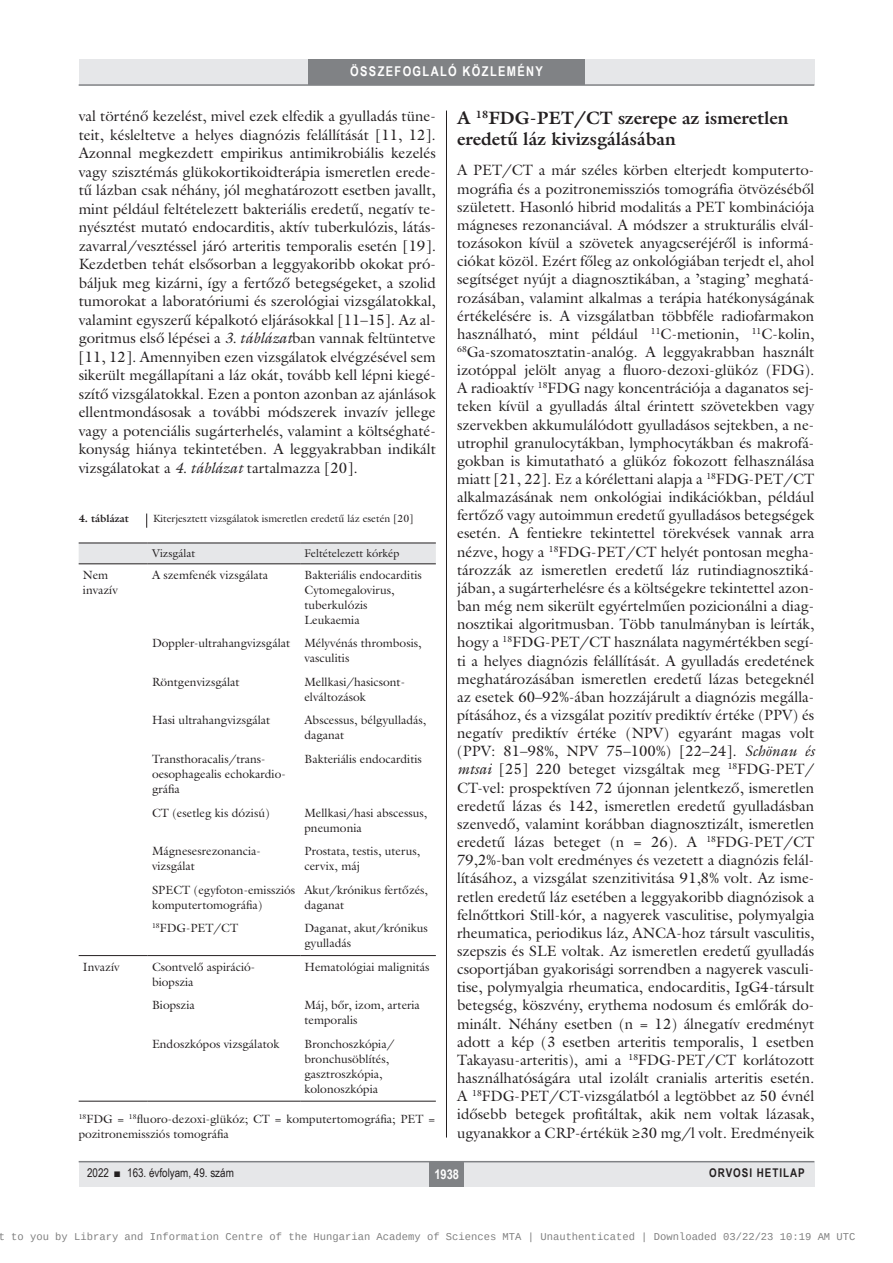
<style>
.page{position:relative;width:893px;height:1263px;background:#fff}
.page>*{position:absolute;margin:0;border:0;box-sizing:border-box;transform-origin:0 0}
.alcimbold{font:700 18px/21.8px "Galliard Reg";color:#231f20}
.body-s{font:15px/18.1px "Galliard Reg";color:#231f20}
.Body_tompa{font:15px/18.5px "Galliard Reg";color:#231f20;text-align:justify}
.t1{font:700 13.5px "Arial Narrow";letter-spacing:.1em;color:#fff}
.tabla{font:12px/15px "Galliard Reg";color:#231f20}
.tompa_8_10{font:12px/15px "Galliard Reg";color:#231f20}
.t2{font:12px "Arial Narrow";color:#231f20}
.t3{font:700 12px "Arial Narrow";letter-spacing:.08em;color:#231f20}
.tablafej{font:11.25px "Galliard Reg";color:#231f20}
.t4{font:10.5px "Liberation Mono";color:rgb(0 0 0/.5)}
.kepalairas2{font:10.5px "Galliard Reg";color:#231f20}
.kepalairas1{font:700 10.5px "Galliard Reg";color:#231f20}
.s1{font-style:italic}
</style>
<div class="page">
<div style="left:79px;top:1161px;width:735px;height:25px;background:#e6e7e9"></div>
<hr style="left:79px;top:1161px;width:735px;height:1px;background:#808285">
<div style="left:430px;top:1161px;width:34px;height:25px;background:#808285"></div>
<div style="left:79px;top:60px;width:735px;height:25px;background:#e6e7e9"></div>
<div style="left:308px;top:60px;width:277px;height:25px;background:#808285"></div>
<hr style="left:79px;top:84px;width:735px;height:2px;background:#808285">
<hr style="left:446px;top:111px;width:1px;height:1026px;background:#231f20">
<svg style="left:146px;top:513px;width:1px;height:15px"></svg>
<div style="left:79px;top:544px;width:357px;height:19px;background:#e6e7e9"></div>
<hr style="left:79px;top:955px;width:69px;height:1px;background:#231f20">
<hr style="left:148px;top:543px;width:152px;height:1px;background:#231f20">
<hr style="left:300px;top:543px;width:136px;height:1px;background:#231f20">
<hr style="left:148px;top:563px;width:152px;height:1px;background:#231f20">
<hr style="left:300px;top:563px;width:136px;height:1px;background:#231f20">
<hr style="left:79px;top:1101px;width:69px;height:1px;background:#231f20">
<hr style="left:148px;top:955px;width:152px;height:1px;background:#231f20">
<hr style="left:300px;top:955px;width:136px;height:1px;background:#231f20">
<hr style="left:148px;top:1101px;width:152px;height:1px;background:#231f20">
<hr style="left:300px;top:1101px;width:136px;height:1px;background:#231f20">
<hr style="left:79px;top:543px;width:69px;height:1px;background:#231f20">
<hr style="left:79px;top:563px;width:69px;height:1px;background:#231f20">
<p class="t1" style="left:350px;top:61px;width:194px">ÖSSZEFOGLALÓ KÖZLEMÉNY</p>
<p class="Body_tompa" style="left:79px;top:107px;width:359px">val történő kezelést, mivel ezek elfedik a gyulladás tüne&shy;teit, késleltetve a helyes diagnózis felállítását [11, 12].<br>Azonnal megkezdett empirikus antimikrobiális kezelés vagy szisztémás glükokortikoidterápia ismeretlen erede&shy;tű lázban csak néhány, jól meghatározott esetben javallt, mint például feltételezett bakteriális eredetű, negatív te&shy;nyésztést mutató endocarditis, aktív tuberkulózis, látás&shy;zavarral/vesztéssel járó arteritis temporalis esetén [19].<br>Kezdetben tehát elsősorban a leggyakoribb okokat pró&shy;báljuk meg kizárni, így a fertőző betegségeket, a szolid tumorokat a laboratóriumi és szerológiai vizsgálatokkal, valamint egyszerű képalkotó eljárásokkal [11–15]. Az al&shy;goritmus első lépései a <span class="s1">3. táblázat</span>ban vannak feltüntetve [11, 12]. Amennyiben ezen vizsgálatok elvégzésével sem sikerült megállapítani a láz okát, tovább kell lépni kiegé&shy;szítő vizsgálatokkal. Ezen a ponton azonban az ajánlások ellentmondásosak a további módszerek invazív jellege vagy a potenciális sugárterhelés, valamint a költséghaté&shy;konyság hiánya tekintetében. A leggyakrabban indikált vizsgálatokat a <span class="s1">4. táblázat</span> tartalmazza [20].</p>
<p class="alcimbold" style="left:457px;top:106px;width:333px">A <sup>18</sup>FDG-PET/CT szerepe az ismeretlen eredetű láz kivizsgálásában</p>
<p class="body-s" style="left:457px;top:161px;width:359px">A PET/CT a már széles körben elterjedt komputerto&shy;mográfia és a pozitronemissziós tomográfia ötvözéséből született. Hasonló hibrid modalitás a PET kombinációja mágneses rezonanciával. A módszer a strukturális elvál&shy;tozásokon kívül a szövetek anyagcseréjéről is informá&shy;ciókat közöl. Ezért főleg az onkológiában terjedt el, ahol segítséget nyújt a diagnosztikában, a ’staging’ meghatá&shy;rozásában, valamint alkalmas a terápia hatékonyságának értékelésére is. A vizsgálatban többféle radiofarmakon használható, mint például <sup>11</sup>C-metionin, <sup>11</sup>C-kolin, <sup>68</sup>Ga-szomatosztatin-analóg. A leggyakrabban használt izotóppal jelölt anyag a fluoro-dezoxi-glükóz (FDG).<br>A radioaktív <sup>18</sup>FDG nagy koncentrációja a daganatos sej&shy;teken kívül a gyulladás által érintett szövetekben vagy szervekben akkumulálódott gyulladásos sejtekben, a ne&shy;utrophil granulocytákban, lymphocytákban és makrofá&shy;gokban is kimutatható a glükóz fokozott felhasználása miatt [21, 22]. Ez a kórélettani alapja a <sup>18</sup>FDG-PET/CT alkalmazásának nem onkológiai indikációkban, például fertőző vagy autoimmun eredetű gyulladásos betegségek esetén. A fentiekre tekintettel törekvések vannak arra nézve, hogy a <sup>18</sup>FDG-PET/CT helyét pontosan megha&shy;tározzák az ismeretlen eredetű láz rutindiagnosztiká&shy;jában, a sugárterhelésre és a költségekre tekintettel azon&shy;ban még nem sikerült egyértelműen pozicionálni a diag&shy;nosztikai algoritmusban. Több tanulmányban is leírták, hogy a <sup>18</sup>FDG-PET/CT használata nagymértékben segí&shy;ti a helyes diagnózis felállítását. A gyulladás eredetének meghatározásában ismeretlen eredetű lázas betegeknél az esetek 60–92%-ában hozzájárult a diagnózis megálla&shy;pításához, és a vizsgálat pozitív prediktív értéke (PPV) és negatív prediktív értéke (NPV) egyaránt magas volt (PPV: 81–98%, NPV 75–100%) [22–24]. <span class="s1">Schönau és mtsai</span> [25] 220 beteget vizsgáltak meg <sup>18</sup>FDG-PET/ CT-vel: prospektíven 72 újonnan jelentkező, ismeretlen eredetű lázas és 142, ismeretlen eredetű gyulladásban szenvedő, valamint korábban diagnosztizált, ismeretlen eredetű lázas beteget (n = 26). A <sup>18</sup>FDG-PET/CT 79,2%-ban volt eredményes és vezetett a diagnózis felál&shy;lításához, a vizsgálat szenzitivitása 91,8% volt. Az isme&shy;retlen eredetű láz esetében a leggyakoribb diagnózisok a felnőttkori Still-kór, a nagyerek vasculitise, polymyalgia rheumatica, periodikus láz, ANCA-hoz társult vasculitis, szepszis és SLE voltak. Az ismeretlen eredetű gyulladás csoportjában gyakorisági sorrendben a nagyerek vasculi&shy;tise, polymyalgia rheumatica, endocarditis, IgG4-társult betegség, köszvény, erythema nodosum és emlőrák do&shy;minált. Néhány esetben (n = 12) álnegatív eredményt adott a kép (3 esetben arteritis temporalis, 1 esetben Takayasu-arteritis), ami a <sup>18</sup>FDG-PET/CT korlátozott használhatóságára utal izolált cranialis arteritis esetén.<br>A <sup>18</sup>FDG-PET/CT-vizsgálatból a legtöbbet az 50 évnél idősebb betegek profitáltak, akik nem voltak lázasak, ugyanakkor a CRP-értékük ≥30 mg/l volt. Eredményeik</p>
<p class="kepalairas1" style="left:79px;top:512px;width:52px">4. táblázat</p>
<p class="kepalairas2" style="left:153px;top:512px;width:262px">Kiterjesztett vizsgálatok ismeretlen eredetű láz esetén [20]</p>
<p class="tablafej" style="left:152px;top:547px;width:45px">Vizsgálat</p>
<p class="tablafej" style="left:304px;top:547px;width:96px">Feltételezett kórkép</p>
<p class="tabla" style="left:83px;top:567px;width:37px">Nem invazív</p>
<p class="tabla" style="left:152px;top:567px;width:118px">A szemfenék vizsgálata</p>
<p class="tabla" style="left:304px;top:567px;width:119px">Bakteriális endocarditis</p>
<p class="tabla" style="left:304px;top:582px;width:92px">Cytomegalovirus, tuberkulózis</p>
<p class="tabla" style="left:304px;top:612px;width:57px">Leukaemia</p>
<p class="tabla" style="left:152px;top:636px;width:140px">Doppler-ultrahangvizsgálat</p>
<p class="tabla" style="left:304px;top:636px;width:118px">Mélyvénás thrombosis, vasculitis</p>
<p class="tabla" style="left:152px;top:674px;width:89px">Röntgenvizsgálat</p>
<p class="tabla" style="left:304px;top:674px;width:100px">Mellkasi/hasicsont&shy;elváltozások</p>
<p class="tabla" style="left:152px;top:713px;width:120px">Hasi ultrahangvizsgálat</p>
<p class="tabla" style="left:304px;top:713px;width:123px">Abscessus, bélgyulladás, daganat</p>
<p class="tabla" style="left:152px;top:751px;width:134px">Transthoracalis/trans&shy;oesophagealis echokardio&shy;gráfia</p>
<p class="tabla" style="left:304px;top:751px;width:119px">Bakteriális endocarditis</p>
<p class="tabla" style="left:152px;top:805px;width:119px">CT (esetleg kis dózisú)</p>
<p class="tabla" style="left:304px;top:805px;width:124px">Mellkasi/hasi abscessus, pneumonia</p>
<p class="tabla" style="left:152px;top:843px;width:110px">Mágnesesrezonancia&shy;vizsgálat</p>
<p class="tabla" style="left:304px;top:843px;width:117px">Prostata, testis, uterus, cervix, máj</p>
<p class="tabla" style="left:152px;top:882px;width:145px">SPECT (egyfoton-emissziós komputertomográfia)</p>
<p class="tabla" style="left:304px;top:882px;width:125px">Akut/krónikus fertőzés, daganat</p>
<p class="tabla" style="left:152px;top:920px;width:88px"><sup>18</sup>FDG-PET/CT</p>
<p class="tabla" style="left:304px;top:920px;width:125px">Daganat, akut/krónikus gyulladás</p>
<p class="tabla" style="left:83px;top:959px;width:38px">Invazív</p>
<p class="tabla" style="left:152px;top:959px;width:105px">Csontvelő aspiráció&shy;biopszia</p>
<p class="tabla" style="left:304px;top:959px;width:127px">Hematológiai malignitás</p>
<p class="tabla" style="left:152px;top:997px;width:44px">Biopszia</p>
<p class="tabla" style="left:304px;top:997px;width:117px">Máj, bőr, izom, arteria temporalis</p>
<p class="tabla" style="left:152px;top:1036px;width:129px">Endoszkópos vizsgálatok</p>
<p class="tabla" style="left:304px;top:1036px;width:91px">Bronchoszkópia/ bronchusöblítés, gasztroszkópia, kolonoszkópia</p>
<p class="tompa_8_10" style="left:79px;top:1111px;width:358px"><sup>18</sup>FDG = <sup>18</sup>fluoro-dezoxi-glükóz; CT = komputertomográfia; PET = pozitronemissziós tomográfia</p>
<p class="t2" style="left:87px;top:1164px;width:148px">2022 ■ 163. évfolyam, 49. szám</p>
<p class="t1" style="left:434px;top:1163px;width:26px">1938</p>
<p class="t3" style="left:709px;top:1164px;width:97px">ORVOSI HETILAP</p>
<p class="t4" style="left:-1px;top:1232px;width:858px">t to you by Library and Information Centre of the Hungarian Academy of Sciences MTA | Unauthenticated | Downloaded 03/22/23 10:19 AM UTC</p>
</div>
